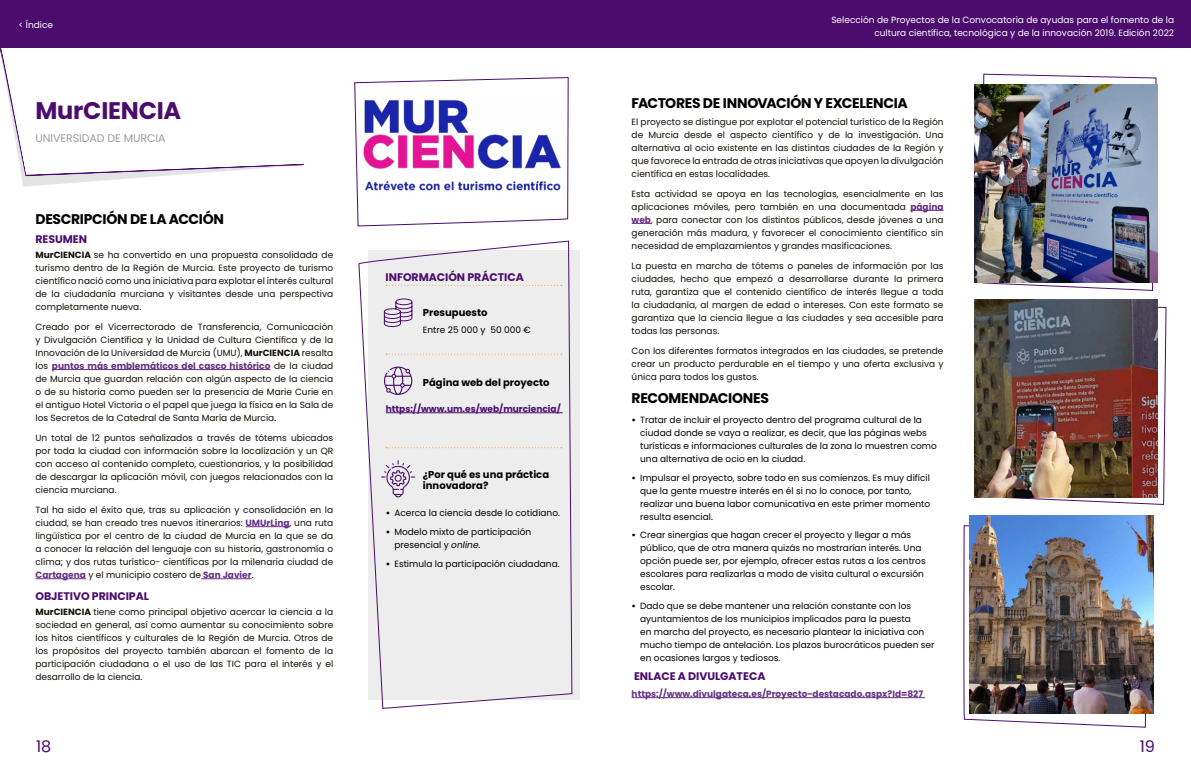
<style>
.page{position:relative;width:1191px;height:766px;background:#fff}
.page>*{position:absolute;margin:0;border:0;box-sizing:border-box;transform-origin:0 0}
.Titulo_practica{font:700 24px "Poppins";letter-spacing:-.01em;color:#4b0c6d}
.t1{font:16px "Poppins";color:#4b0c6d}
.Titulo_principal{font:700 14px "Poppins";letter-spacing:-.025em;color:#000}
.texto{font:700 14px "Poppins";letter-spacing:-.02em;color:#000}
.subtitulo_textos{font:700 11px "Poppins";letter-spacing:-.005em;color:#4b0c6d}
.Entidad_practica{font:11px "Poppins";letter-spacing:-.005em;color:#9d9d9c}
.texto-2{font:700 11px "Poppins";letter-spacing:-.005em;color:#4b0c6d}
.texto_ficha{font:700 10px/11px "Poppins";color:#000}
.texto-3{font:9px/13px "Poppins";color:#140f06;text-align:justify}
.texto_ficha-2{font:9px/13px "Poppins";color:#000}
.t2{font:9px/13px "Poppins";color:#fff;text-align:right}
.texto-4{font:700 9px "Poppins";color:#663083}
.texto_ficha-3{font:700 9px "Poppins";color:#4b0c6d}
.s1{font-weight:700}
.s2{font-weight:700;color:#663083}
.s3{font-style:italic}
</style>
<div class="page">
<div style="left:0;top:0;width:1190px;height:48px;background:#4b0c6d"></div>
<div style="left:368px;top:250px;width:211px;height:449px;background:#ededed"></div>
<svg style="left:358px;top:226px;width:215px;height:483px"></svg>
<svg style="left:354px;top:77px;width:215px;height:149px"></svg>
<svg style="left:981px;top:303px;width:186px;height:202px"></svg>
<svg style="left:963px;top:525px;width:185px;height:203px"></svg>
<svg style="left:981px;top:74px;width:176px;height:217px"></svg>
<img style="left:361px;top:96px;width:202px;height:98px">
<hr style="left:52px;top:369px;width:218px;height:1px;background:#663083">
<hr style="left:246px;top:526px;width:43px;height:1px;background:#663083">
<hr style="left:36px;top:578px;width:50px;height:1px;background:#663083">
<hr style="left:201px;top:578px;width:51px;height:1px;background:#663083">
<img style="left:974px;top:84px;width:184px;height:198px">
<img style="left:974px;top:299px;width:183px;height:198px">
<img style="left:970px;top:515px;width:183px;height:198px">
<hr style="left:910px;top:210px;width:33px;height:1px;background:#663083">
<svg style="left:631px;top:223px;width:20px;height:1px"></svg>
<hr style="left:631px;top:697px;width:294px;height:1px;background:#663083">
<hr style="left:386px;top:412px;width:177px;height:1px;background:#4b0c6d">
<svg style="left:383px;top:298px;width:30px;height:29px"></svg>
<svg style="left:384px;top:366px;width:29px;height:29px"></svg>
<svg style="left:381px;top:460px;width:34px;height:37px"></svg>
<svg style="left:386px;top:447px;width:176px;height:1px"></svg>
<svg style="left:386px;top:353px;width:176px;height:1px"></svg>
<svg style="left:386px;top:285px;width:176px;height:1px"></svg>
<svg style="left:0;top:48px;width:303px;height:139px"></svg>
<p class="t2" style="left:18px;top:18px;width:36px">&lt; Índice</p>
<p class="Titulo_practica" style="left:36px;top:97px;width:147px">MurCIENCIA</p>
<p class="Entidad_practica" style="left:36px;top:132px;width:132px">UNIVERSIDAD DE MURCIA</p>
<p class="Titulo_principal" style="left:36px;top:210px;width:190px">DESCRIPCIÓN DE LA ACCIÓN</p>
<p class="subtitulo_textos" style="left:36px;top:232px;width:53px">RESUMEN</p>
<p class="texto-3" style="left:36px;top:248px;width:299px"><span class="s1">MurCIENCIA</span> se ha convertido en una propuesta consolidada de turismo dentro de la Región de Murcia. Este proyecto de turismo científico nació como una iniciativa para explotar el interés cultural de la ciudadanía murciana y visitantes desde una perspectiva completamente nueva.</p>
<p class="texto-3" style="left:36px;top:320px;width:299px">Creado por el Vicerrectorado de Transferencia, Comunicación y Divulgación Científica y la Unidad de Cultura Científica y de la Innovación de la Universidad de Murcia (UMU), <span class="s1">MurCIENCIA</span> resalta los <span class="s2">puntos más emblemáticos del casco histórico</span> de la ciudad de Murcia que guardan relación con algún aspecto de la ciencia o de su historia como pueden ser la presencia de Marie Curie en el antiguo Hotel Victoria o el papel que juega la física en la Sala de los Secretos de la Catedral de Santa María de Murcia.</p>
<p class="texto-3" style="left:36px;top:431px;width:299px">Un total de 12 puntos señalizados a través de tótems ubicados por toda la ciudad con información sobre la localización y un QR con acceso al contenido completo, cuestionarios, y la posibilidad de descargar la aplicación móvil, con juegos relacionados con la ciencia murciana.</p>
<p class="texto-3" style="left:36px;top:503px;width:299px">Tal ha sido el éxito que, tras su aplicación y consolidación en la ciudad, se han creado tres nuevos itinerarios: <span class="s2">UMUrLing</span>, una ruta lingüística por el centro de la ciudad de Murcia en la que se da a conocer la relación del lenguaje con su historia, gastronomía o clima; y dos rutas turístico- científicas por la milenaria ciudad de <span class="s2">Cartagena</span> y el municipio costero de <span class="s2">San Javier</span>.</p>
<p class="subtitulo_textos" style="left:36px;top:590px;width:115px">OBJETIVO PRINCIPAL</p>
<p class="texto-3" style="left:36px;top:605px;width:299px"><span class="s1">MurCIENCIA</span> tiene como principal objetivo acercar la ciencia a la sociedad en general, así como aumentar su conocimiento sobre los hitos científicos y culturales de la Región de Murcia. Otros de los propósitos del proyecto también abarcan el fomento de la participación ciudadana o el uso de las TIC para el interés y el desarrollo de la ciencia.</p>
<p class="subtitulo_textos" style="left:386px;top:271px;width:140px">INFORMACIÓN PRÁCTICA</p>
<p class="texto_ficha" style="left:423px;top:307px;width:66px">Presupuesto</p>
<p class="texto_ficha-2" style="left:423px;top:323px;width:109px">Entre 25 000 y 50 000 €</p>
<p class="texto_ficha" style="left:423px;top:376px;width:128px">Página web del proyecto</p>
<p class="texto_ficha-3" style="left:386px;top:403px;width:176px">https://www.um.es/web/murciencia/</p>
<p class="texto_ficha" style="left:423px;top:469px;width:128px">¿Por qué es una práctica innovadora?</p>
<p class="texto_ficha-2" style="left:386px;top:506px;width:176px"><span class="s1">•</span> Acerca la ciencia desde lo cotidiano.</p>
<p class="texto_ficha-2" style="left:394px;top:525px;width:138px;text-indent:-9px"><span class="s1">•</span> Modelo mixto de participación presencial y <span class="s3">online</span>.</p>
<p class="texto_ficha-2" style="left:386px;top:557px;width:175px"><span class="s1">•</span> Estimula la participación ciudadana.</p>
<p class="t2" style="left:831px;top:14px;width:344px">Selección de Proyectos de la Convocatoria de ayudas para el fomento de la cultura científica, tecnológica y de la innovación 2019. Edición 2022</p>
<p class="Titulo_principal" style="left:631px;top:95px;width:278px">FACTORES DE INNOVACIÓN Y EXCELENCIA</p>
<p class="texto-3" style="left:631px;top:115px;width:313px">El proyecto se distingue por explotar el potencial turístico de la Región de Murcia desde el aspecto científico y de la investigación. Una alternativa al ocio existente en las distintas ciudades de la Región y que favorece la entrada de otras iniciativas que apoyen la divulgación científica en estas localidades.</p>
<p class="texto-3" style="left:631px;top:187px;width:313px">Esta actividad se apoya en las tecnologías, esencialmente en las aplicaciones móviles, pero también en una documentada <span class="s2">página web</span>, para conectar con los distintos públicos, desde jóvenes a una generación más madura, y favorecer el conocimiento científico sin necesidad de emplazamientos y grandes masificaciones.</p>
<p class="texto-3" style="left:631px;top:259px;width:313px">La puesta en marcha de tótems o paneles de información por las ciudades, hecho que empezó a desarrollarse durante la primera ruta, garantiza que el contenido científico de interés llegue a toda la ciudadanía, al margen de edad o intereses. Con este formato se garantiza que la ciencia llegue a las ciudades y sea accesible para todas las personas.</p>
<p class="texto-3" style="left:631px;top:344px;width:313px">Con los diferentes formatos integrados en las ciudades, se pretende crear un producto perdurable en el tiempo y una oferta exclusiva y única para todos los gustos.</p>
<p class="texto" style="left:631px;top:390px;width:139px">RECOMENDACIONES</p>
<p class="texto_ficha-2" style="left:640px;top:413px;width:298px;text-indent:-9px"><span class="s1">•</span> Tratar de incluir el proyecto dentro del programa cultural de la ciudad donde se vaya a realizar, es decir, que las páginas webs turísticas e informaciones culturales de la zona lo muestren como una alternativa de ocio en la ciudad.</p>
<p class="texto_ficha-2" style="left:640px;top:471px;width:291px;text-indent:-9px"><span class="s1">•</span> Impulsar el proyecto, sobre todo en sus comienzos. Es muy difícil que la gente muestre interés en él si no lo conoce, por tanto, realizar una buena labor comunicativa en este primer momento resulta esencial.</p>
<p class="texto_ficha-2" style="left:640px;top:528px;width:287px;text-indent:-9px"><span class="s1">•</span> Crear sinergias que hagan crecer el proyecto y llegar a más público, que de otra manera quizás no mostrarían interés. Una opción puede ser, por ejemplo, ofrecer estas rutas a los centros escolares para realizarlas a modo de visita cultural o excursión escolar.</p>
<p class="texto_ficha-2" style="left:640px;top:599px;width:296px;text-indent:-9px"><span class="s1">•</span> Dado que se debe mantener una relación constante con los ayuntamientos de los municipios implicados para la puesta<br>en marcha del proyecto, es necesario plantear la iniciativa con mucho tiempo de antelación. Los plazos burocráticos pueden ser en ocasiones largos y tediosos.</p>
<p class="texto-2" style="left:634px;top:669px;width:133px">ENLACE A DIVULGATECA</p>
<p class="texto-4" style="left:631px;top:688px;width:293px">https://www.divulgateca.es/Proyecto-destacado.aspx?Id=827</p>
<h2 class="t1" style="left:36px;top:736px;width:17px">18</h2>
<h2 class="t1" style="left:1139px;top:736px;width:17px">19</h2>
</div>
